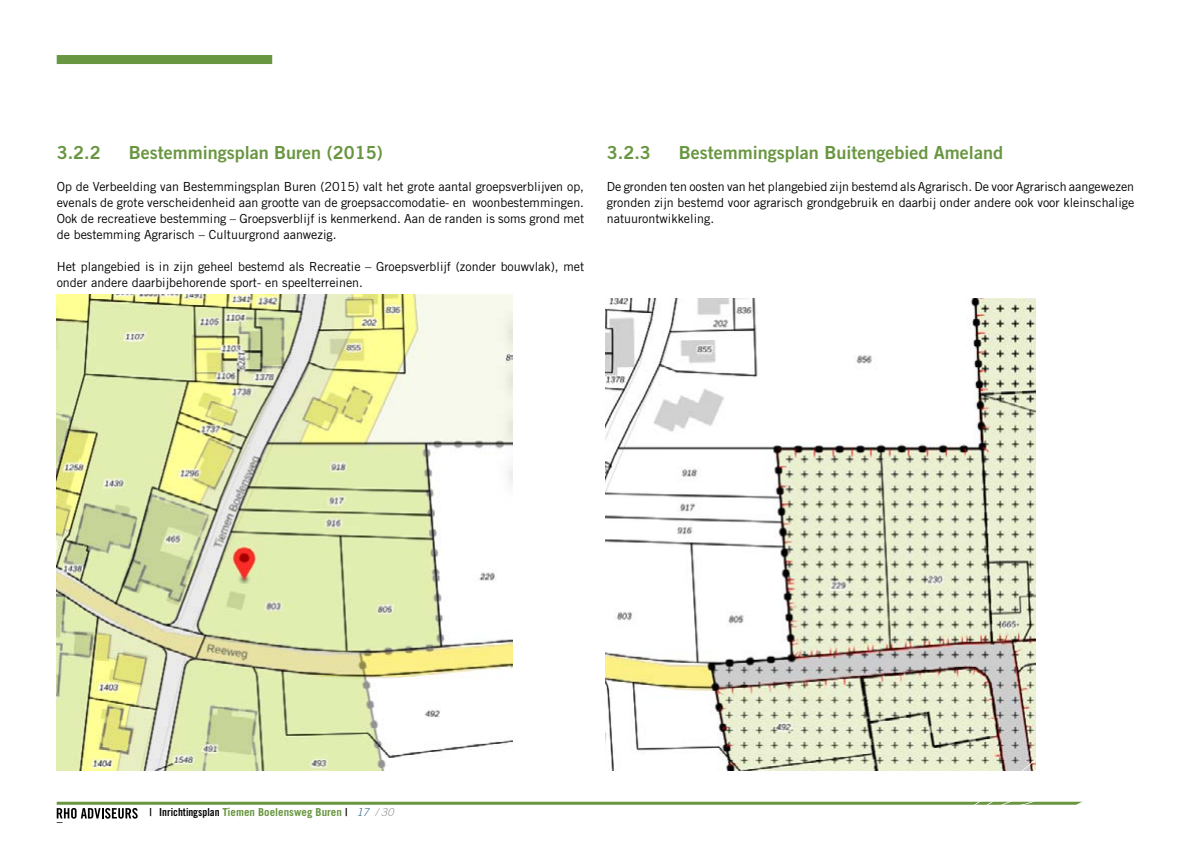
<style>
.page{position:relative;width:1191px;height:842px;background:#fff}
.page>*{position:absolute;margin:0;border:0;box-sizing:border-box;transform-origin:0 0}
.t1{font:18px "Trade Gothic LT Std Bd 2";color:#699641}
.t2{font:12.5px/16px "Trade Gothic LT Std";color:#000;text-align:justify}
.t3{font:700 11px "Trade Gothic LT Std";color:#699641}
.s1{font-family:"Trade Gothic LT Std Bd Cn 20";font-weight:400;color:#000}
.s2{font-weight:300;font-style:italic;color:#3c6e8f}
.s3{font-weight:300;font-style:italic;color:#999}
</style>
<div class="page">
<div style="left:57px;top:55px;width:215px;height:9px;background:#699641"></div>
<img style="left:57px;top:294px;width:456px;height:476px">
<img style="left:606px;top:299px;width:429px;height:471px">
<hr style="left:57px;top:802px;width:1077px;height:3px;background:#699641">
<svg style="left:57px;top:808px;width:81px;height:15px"></svg>
<svg style="left:901px;top:712px;width:233px;height:93px"></svg>
<h1 class="t1" style="left:57px;top:141px;width:45px">3.2.2</h1>
<h1 class="t1" style="left:129px;top:141px;width:255px">Bestemmingsplan Buren (2015)</h1>
<p class="t2" style="left:57px;top:178px;width:529px">Op de Verbeelding van Bestemmingsplan Buren (2015) valt het grote aantal groepsverblijven op, evenals de grote verscheidenheid aan grootte van de groepsaccomodatie- en woonbestemmingen.<br>Ook de recreatieve bestemming – Groepsverblijf is kenmerkend. Aan de randen is soms grond met de bestemming Agrarisch – Cultuurgrond aanwezig.</p>
<p class="t2" style="left:57px;top:258px;width:529px">Het plangebied is in zijn geheel bestemd als Recreatie – Groepsverblijf (zonder bouwvlak), met onder andere daarbijbehorende sport- en speelterreinen.</p>
<h1 class="t1" style="left:607px;top:141px;width:45px">3.2.3</h1>
<h1 class="t1" style="left:679px;top:141px;width:326px">Bestemmingsplan Buitengebied Ameland</h1>
<p class="t2" style="left:607px;top:178px;width:529px">De gronden ten oosten van het plangebied zijn bestemd als Agrarisch. De voor Agrarisch aangewezen gronden zijn bestemd voor agrarisch grondgebruik en daarbij onder andere ook voor kleinschalige natuurontwikkeling.</p>
<p class="t3" style="left:149px;top:806px;width:246px"><span class="s1">| Inrichtingsplan</span> Tiemen Boelensweg Buren <span class="s1">|</span> <span class="s2">17</span> <span class="s3">/ 30</span></p>
</div>
